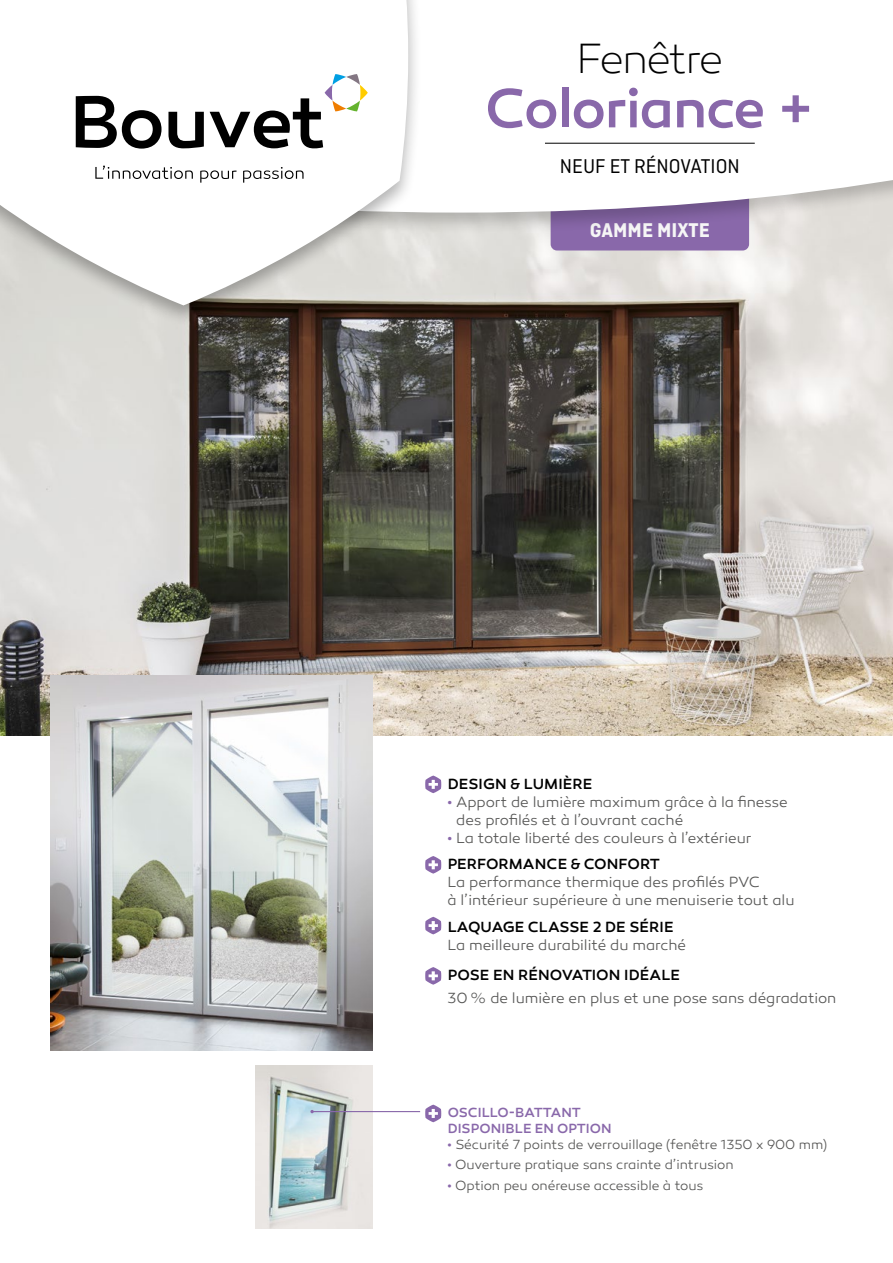
<style>
.page{position:relative;width:893px;height:1263px;background:#fff}
.page>*{position:absolute;margin:0;border:0;box-sizing:border-box;transform-origin:0 0}
.t1{font:500 56.25px "Canaro";letter-spacing:-.025em;color:#8968aa}
.t2{font:200 43.2px "Canaro";letter-spacing:-.045em;color:#000}
.t3{font:21px "Ciutadella";color:#000}
.t4{font:700 21px "Ciutadella";color:#f6f6f6}
.t5{font:300 15px/18px "Canaro";letter-spacing:-.005em;color:#575756}
.t6{font:500 15px "Canaro";letter-spacing:.005em;color:#000}
.t7{font:300 13.5px "Canaro";letter-spacing:-.005em;color:#575756}
.t8{font:500 13.5px/16.2px "Canaro";color:#8968aa}
.s1{color:#8968aa}
.s2{font-weight:500;color:#000}
</style>
<div class="page">
<img style="left:0;top:234px;width:893px;height:502px">
<div style="left:551px;top:175px;width:198px;height:75px;background:#8968aa;border-radius:6px"></div>
<div style="left:0;top:0;width:893px;height:234px;background:#000;opacity:.2"></div>
<svg style="left:422px;top:0;width:471px;height:213px"></svg>
<div style="left:0;top:0;width:422px;height:327px;background:#000;opacity:.3"></div>
<svg style="left:0;top:0;width:408px;height:305px"></svg>
<svg style="left:76px;top:96px;width:86px;height:53px"></svg>
<svg style="left:168px;top:112px;width:36px;height:36px"></svg>
<svg style="left:210px;top:74px;width:158px;height:74px"></svg>
<svg style="left:95px;top:165px;width:98px;height:14px"></svg>
<svg style="left:200px;top:170px;width:36px;height:13px"></svg>
<svg style="left:243px;top:167px;width:61px;height:16px"></svg>
<hr style="left:545px;top:143px;width:210px;height:1px;background:#000">
<img style="left:51px;top:675px;width:322px;height:375px">
<img style="left:256px;top:1066px;width:117px;height:162px">
<svg style="left:425px;top:775px;width:16px;height:18px"></svg>
<svg style="left:425px;top:856px;width:16px;height:18px"></svg>
<svg style="left:425px;top:917px;width:16px;height:17px"></svg>
<svg style="left:425px;top:967px;width:16px;height:18px"></svg>
<svg style="left:425px;top:1105px;width:16px;height:17px"></svg>
<hr style="left:312px;top:1111px;width:108px;height:1px;background:#8968aa">
<h2 class="t2" style="left:576px;top:34px;width:149px">Fenêtre</h2>
<h1 class="t1" style="left:485px;top:74px;width:332px">Coloriance +</h1>
<h3 class="t3" style="left:560px;top:155px;width:181px">NEUF ET RÉNOVATION</h3>
<h3 class="t4" style="left:590px;top:218px;width:121px">GAMME MIXTE</h3>
<p class="t6" style="left:448px;top:774px;width:146px">DESIGN &amp; LUMIÈRE</p>
<p class="t5" style="left:456px;top:793px;width:333px;text-indent:-9px"><span class="s1">•</span> Apport de lumière maximum grâce à la finesse des profilés et à l’ouvrant caché</p>
<p class="t5" style="left:448px;top:824px;width:306px;line-height:26.5px"><span class="s1">•</span> La totale liberté des couleurs à l’extérieur<br><span class="s2">PERFORMANCE &amp; CONFORT</span></p>
<p class="t5" style="left:448px;top:873px;width:349px">La performance thermique des profilés PVC<br>à l’intérieur supérieure à une menuiserie tout alu</p>
<p class="t6" style="left:448px;top:917px;width:227px">LAQUAGE CLASSE 2 DE SÉRIE</p>
<p class="t5" style="left:448px;top:936px;width:240px">La meilleure durabilité du marché</p>
<p class="t6" style="left:448px;top:966px;width:234px">POSE EN RÉNOVATION IDÉALE</p>
<p class="t5" style="left:448px;top:989px;width:390px">30 % de lumière en plus et une pose sans dégradation</p>
<p class="t8" style="left:448px;top:1104px;width:165px">OSCILLO-BATTANT<br>DISPONIBLE EN OPTION</p>
<p class="t7" style="left:448px;top:1136px;width:381px"><span class="s1">•</span> Sécurité 7 points de verrouillage (fenêtre 1350 x 900 mm)</p>
<p class="t7" style="left:448px;top:1157px;width:288px"><span class="s1">•</span> Ouverture pratique sans crainte d’intrusion</p>
<p class="t7" style="left:448px;top:1177px;width:257px"><span class="s1">•</span> Option peu onéreuse accessible à tous</p>
</div>
